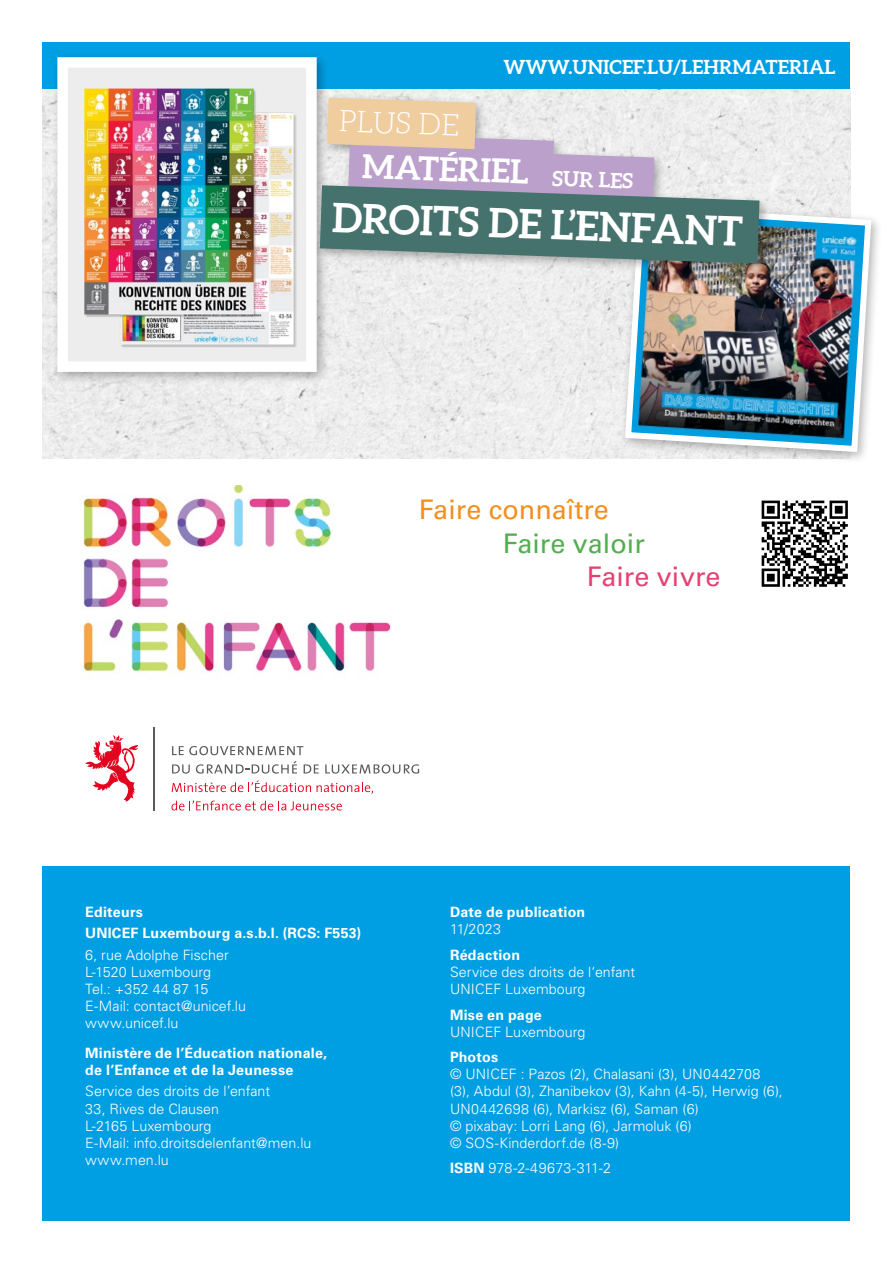
<style>
.page{position:relative;width:893px;height:1263px;background:#fff}
.page>*{position:absolute;margin:0;border:0;box-sizing:border-box;transform-origin:0 0}
.t1{font:700 40.5px "Aleo";color:#fff}
.t2{font:700 33px "Aleo";color:#fff}
.t3{font:300 30px "Aleo";color:#fff}
.Aleo_Basic{font:27px "Univers LT Std";color:#f38f1f}
.Aleo_Basic-2{font:27px "Univers LT Std";color:#54ae4f}
.Aleo_Basic-3{font:27px "Univers LT Std";color:#e34373}
.t4{font:700 21px "Aleo";color:#fff}
.t5{font:700 19.5px "Aleo";color:#fff}
.t6{font:300 14.25px/17.1px "Univers LT Std";letter-spacing:.005em;color:#fff}
.t7{font:700 14.25px/17.1px "Univers LT Std";letter-spacing:.015em;color:#fff}
.s1{font-weight:700}
</style>
<div class="page">
<div style="left:43px;top:866px;width:807px;height:354px;background:#009fe3"></div>
<img style="left:43px;top:89px;width:807px;height:365px">
<div style="left:43px;top:43px;width:807px;height:46px;background:#009fe3"></div>
<div style="left:619px;top:200px;width:264px;height:264px;background:#000;opacity:.3"></div>
<img style="left:622px;top:203px;width:252px;height:251px">
<div style="left:51px;top:51px;width:278px;height:333px;background:#000;opacity:.3"></div>
<div style="left:63px;top:62px;width:248px;height:305px;background:#ededed"></div>
<img style="left:84px;top:89px;width:212px;height:259px">
<div style="left:57px;top:57px;width:260px;height:315px;border:11px solid #fff"></div>
<svg style="left:42px;top:454px;width:841px;height:10px"></svg>
<img style="left:81px;top:485px;width:310px;height:187px">
<svg style="left:172px;top:746px;width:131px;height:9px"></svg>
<svg style="left:172px;top:764px;width:18px;height:10px"></svg>
<svg style="left:196px;top:761px;width:101px;height:13px"></svg>
<svg style="left:304px;top:764px;width:15px;height:9px"></svg>
<svg style="left:325px;top:764px;width:94px;height:10px"></svg>
<svg style="left:172px;top:780px;width:139px;height:12px"></svg>
<svg style="left:317px;top:782px;width:57px;height:12px"></svg>
<svg style="left:171px;top:800px;width:171px;height:10px"></svg>
<svg style="left:85px;top:735px;width:53px;height:67px"></svg>
<hr style="left:153px;top:727px;width:1px;height:83px;background:#5a5a59">
<div style="left:314px;top:92px;width:457px;height:184px;background:#000;opacity:.3"></div>
<svg style="left:320px;top:98px;width:439px;height:166px;background:#a1aaac"></svg>
<svg style="left:761px;top:500px;width:87px;height:87px"></svg>
<svg style="left:762px;top:501px;width:86px;height:86px"></svg>
<p class="t3" style="left:339px;top:105px;width:122px;rotate:2deg">PLUS DE</p>
<p class="t5" style="left:504px;top:55px;width:334px">WWW.UNICEF.LU/LEHRMATERIAL</p>
<p class="t2" style="left:363px;top:147px;width:168px;rotate:2deg">MATÉRIEL</p>
<p class="t4" style="left:553px;top:166px;width:82px;rotate:2deg">SUR LES</p>
<p class="t1" style="left:333px;top:194px;width:412px;rotate:2deg">DROITS DE L’ENFANT</p>
<p class="Aleo_Basic" style="left:419px;top:493px;width:192px">Faire connaître</p>
<p class="Aleo_Basic-2" style="left:503px;top:527px;width:144px">Faire valoir</p>
<p class="Aleo_Basic-3" style="left:587px;top:561px;width:135px">Faire vivre</p>
<p class="t7" style="left:85px;top:903px;width:59px">Editeurs</p>
<p class="t7" style="left:85px;top:925px;width:278px">UNICEF Luxembourg a.s.b.l. (RCS: F553)</p>
<p class="t6" style="left:85px;top:946px;width:145px">6, rue Adolphe Fischer</p>
<p class="t6" style="left:85px;top:963px;width:127px">L-1520 Luxembourg</p>
<p class="t6" style="left:85px;top:980px;width:125px">Tel.: +352 44 87 15</p>
<p class="t6" style="left:85px;top:997px;width:162px">E-Mail: contact@unicef.lu</p>
<p class="t6" style="left:85px;top:1014px;width:95px">www.unicef.lu</p>
<p class="t7" style="left:85px;top:1044px;width:243px">Ministère de l’Éducation nationale, de l’Enfance et de la Jeunesse</p>
<p class="t6" style="left:85px;top:1083px;width:186px">Service des droits de l’enfant</p>
<p class="t6" style="left:85px;top:1100px;width:228px">33, Rives de Clausen<br>L-2165 Luxembourg<br>E-Mail: info.droitsdelenfant@men.lu www.men.lu</p>
<p class="t7" style="left:450px;top:903px;width:137px">Date de publication</p>
<p class="t6" style="left:450px;top:920px;width:52px">11/2023</p>
<p class="t7" style="left:450px;top:946px;width:72px">Rédaction</p>
<p class="t6" style="left:450px;top:963px;width:187px">Service des droits de l‘enfant<br>UNICEF Luxembourg</p>
<p class="t6" style="left:450px;top:1006px;width:137px"><span class="s1">Mise en page<br></span>UNICEF Luxembourg</p>
<p class="t7" style="left:450px;top:1049px;width:50px">Photos</p>
<p class="t6" style="left:450px;top:1066px;width:334px">© UNICEF : Pazos (2), Chalasani (3), UN0442708 (3), Abdul (3), Zhanibekov (3), Kahn (4-5), Herwig (6), UN0442698 (6), Markisz (6), Saman (6)<br>© pixabay: Lorri Lang (6), Jarmoluk (6)<br>© SOS-Kinderdorf.de (8-9)</p>
<p class="t6" style="left:450px;top:1160px;width:162px"><span class="s1">ISBN</span> 978-2-49673-311-2</p>
</div>
